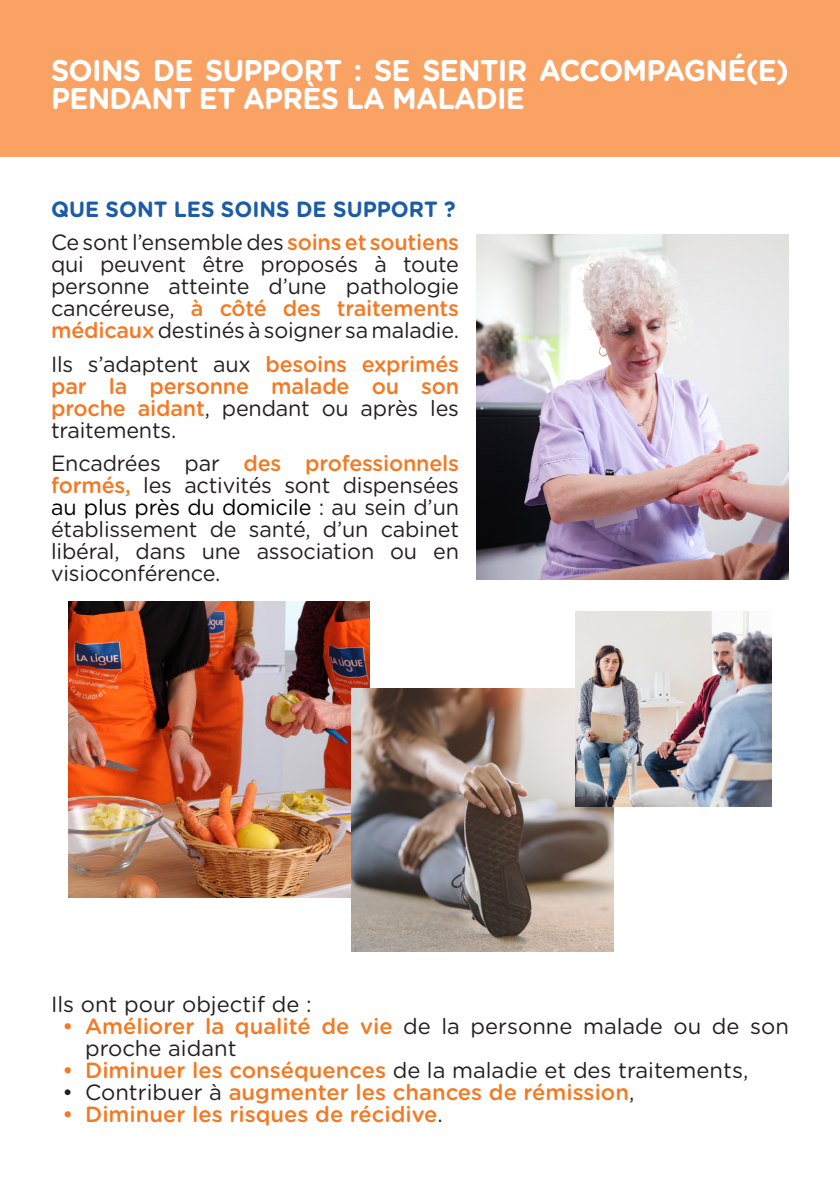
<style>
.page{position:relative;width:840px;height:1191px;background:#fff}
.page>*{position:absolute;margin:0;border:0;box-sizing:border-box;transform-origin:0 0}
.t1{font:700 30px/28px "Gotham Rounded";letter-spacing:-.025em;color:#fff;scale:.95 1}
.t2{font:22px/22px "Gotham Rounded";letter-spacing:-.01em;color:#231f20;text-align:justify}
.t3{font:500 22px/22px "Gotham Rounded";color:#f47923;text-align:justify}
.t4{font:700 22px "Gotham Rounded";color:#1c5ba8;scale:.96 1}
.s1{font-weight:500;color:#f47923}
.s2{font-weight:400;color:#231f20}
.s3{color:#000}
</style>
<div class="page">
<div style="left:0;top:0;width:839px;height:156px;background:#f9a264"></div>
<img style="left:476px;top:235px;width:312px;height:345px">
<img style="left:69px;top:601px;width:300px;height:296px">
<img style="left:351px;top:689px;width:262px;height:262px">
<img style="left:575px;top:611px;width:195px;height:195px">
<p class="t1" style="left:51px;top:55px;width:777px">SOINS DE SUPPORT : SE SENTIR ACCOMPAGNÉ(E)<br>PENDANT ET APRÈS LA MALADIE</p>
<p class="t4" style="left:51px;top:193px;width:423px">QUE SONT LES SOINS DE SUPPORT ?</p>
<p class="t2" style="left:51px;top:231px;width:409px">Ce sont l’ensemble des <span class="s1">soins et soutiens </span>qui peuvent être proposés à toute personne atteinte d’une pathologie cancéreuse, <span class="s1">à côté des traitements médicaux</span> destinés à soigner sa maladie.</p>
<p class="t3" style="left:51px;top:352px;width:409px"><span class="s2">Ils s’adaptent aux</span> besoins exprimés par la personne malade ou son proche aidant<span class="s2">, pendant ou après les traitements.</span></p>
<p class="t2" style="left:51px;top:451px;width:409px">Encadrées par <span class="s1">des professionnels formés,</span> les activités sont dispensées <span class="s3">au plus près du domicile</span> : au sein d’un établissement de santé, d’un cabinet libéral, dans une association ou en visioconférence.</p>
<p class="t2" style="left:51px;top:992px;width:262px">Ils ont pour objectif de :</p>
<p class="t2" style="left:85px;top:1014px;width:705px;text-indent:-23px"><span class="s1">• Améliorer la qualité de vie</span> de la personne malade ou de son proche aidant</p>
<p class="t2" style="left:62px;top:1058px;width:687px"><span class="s1">• Diminuer les conséquences</span> de la maladie et des traitements,</p>
<p class="t3" style="left:62px;top:1080px;width:573px"><span class="s2">• Contribuer à</span> augmenter les chances de rémission<span class="s2">,</span></p>
<p class="t3" style="left:62px;top:1102px;width:382px">• Diminuer les risques de récidive<span class="s2">.</span></p>
</div>
